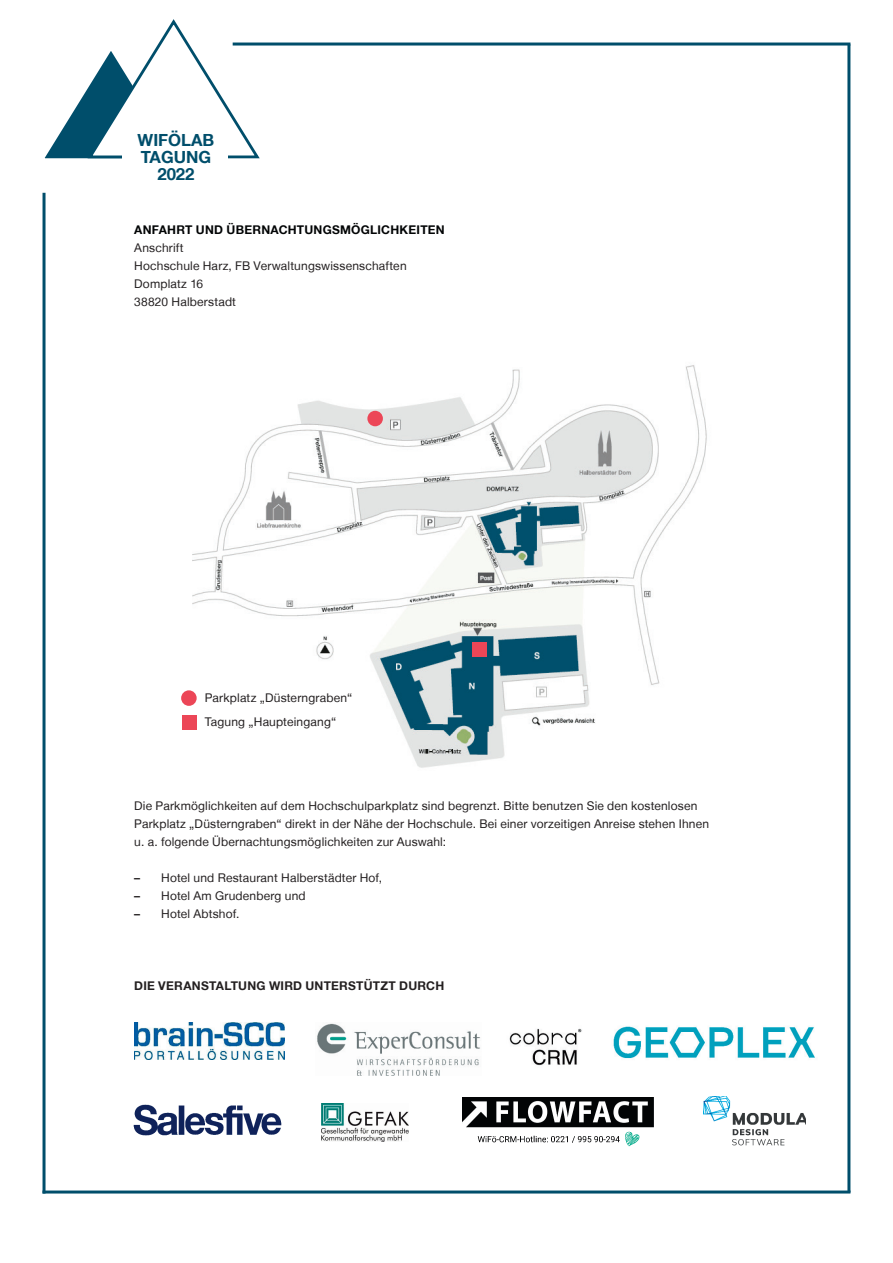
<style>
.page{position:relative;width:893px;height:1263px;background:#fff}
.page>*{position:absolute;margin:0;border:0;box-sizing:border-box;transform-origin:0 0}
.t1{font:700 16.65px/16.6px "Helvetica Neue LT";color:#004e6b;text-align:center}
.t2{font:12px/18px "Helvetica Neue LT";letter-spacing:.015em;color:#231f20}
.t3{font:700 12px "Helvetica Neue LT";letter-spacing:.02em;color:#020405}
.t4{font:700 12px "Helvetica Neue LT";letter-spacing:.02em;color:#231f20}
.s1{font-weight:500}
</style>
<div class="page">
<svg style="left:44px;top:19px;width:218px;height:140px"></svg>
<div style="left:122px;top:140px;width:106px;height:33px;background:#fff"></div>
<hr style="left:43px;top:193px;width:3px;height:1000px;background:#004e6b">
<hr style="left:847px;top:44px;width:3px;height:1148px;background:#004e6b">
<hr style="left:233px;top:43px;width:617px;height:3px;background:#004e6b">
<hr style="left:43px;top:1190px;width:807px;height:3px;background:#004e6b">
<img style="left:192px;top:365px;width:515px;height:403px">
<div style="left:367px;top:411px;width:16px;height:15px;background:#ec4657;border-radius:50%"></div>
<div style="left:472px;top:642px;width:15px;height:15px;background:#ec4657"></div>
<div style="left:182px;top:715px;width:15px;height:15px;background:#ec4657"></div>
<div style="left:181px;top:690px;width:16px;height:16px;background:#ec4657;border-radius:50%"></div>
<img style="left:134px;top:1022px;width:151px;height:37px">
<img style="left:322px;top:1103px;width:86px;height:39px">
<img style="left:133px;top:1104px;width:149px;height:32px">
<img style="left:613px;top:1026px;width:202px;height:33px">
<img style="left:509px;top:1028px;width:73px;height:38px">
<img style="left:317px;top:1023px;width:163px;height:53px">
<img style="left:462px;top:1097px;width:191px;height:50px">
<img style="left:704px;top:1096px;width:102px;height:50px">
<h1 class="t1" style="left:138px;top:132px;width:78px">WIFÖLAB<br>TAGUNG<br>2022</h1>
<p class="t3" style="left:134px;top:222px;width:312px">ANFAHRT UND ÜBERNACHTUNGSMÖGLICHKEITEN</p>
<p class="t2" style="left:134px;top:239px;width:274px">Anschrift<br>Hochschule Harz, FB Verwaltungswissenschaften<br>Domplatz 16<br>38820 Halberstadt</p>
<p class="t2" style="left:205px;top:685px;width:149px;line-height:24.2px">Parkplatz „Düsterngraben“<br>Tagung „Haupteingang“</p>
<p class="t2" style="left:134px;top:797px;width:576px">Die Parkmöglichkeiten auf dem Hochschulparkplatz sind begrenzt. Bitte benutzen Sie den kostenlosen<br>Parkplatz „Düsterngraben“ direkt in der Nähe der Hochschule. Bei einer vorzeitigen Anreise stehen Ihnen u. a. folgende Übernachtungsmöglichkeiten zur Auswahl:</p>
<p class="t2" style="left:134px;top:869px;width:249px"><span class="s1">–</span> Hotel und Restaurant Halberstädter Hof,</p>
<p class="t2" style="left:134px;top:887px;width:173px"><span class="s1">–</span> Hotel Am Grudenberg und</p>
<p class="t2" style="left:134px;top:905px;width:107px"><span class="s1">–</span> Hotel Abtshof.</p>
<p class="t4" style="left:134px;top:978px;width:312px">DIE VERANSTALTUNG WIRD UNTERSTÜTZT DURCH</p>
</div>
